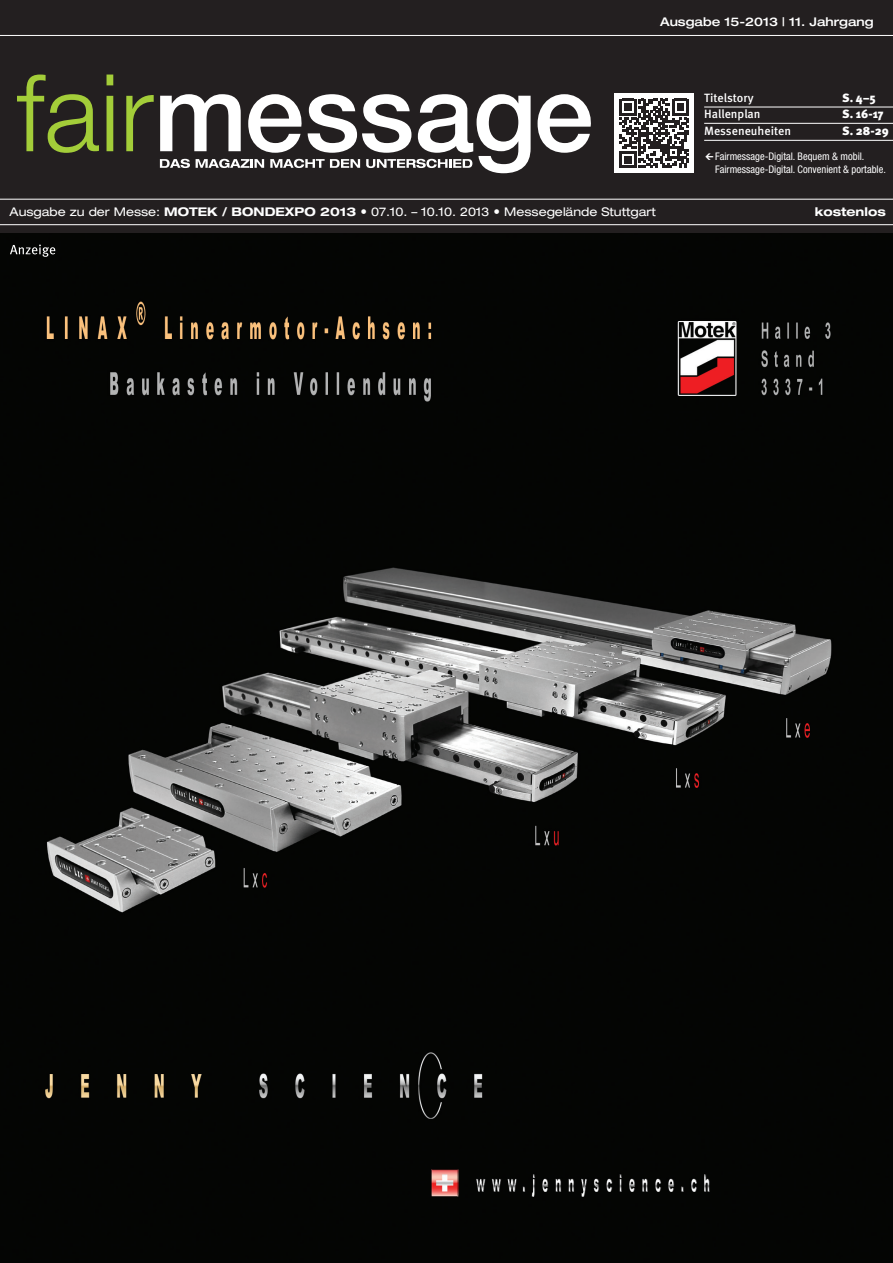
<style>
.page{position:relative;width:893px;height:1263px;background:#fff}
.page>*{position:absolute;margin:0;border:0;box-sizing:border-box;transform-origin:0 0}
.t1{font:expanded 12px "Helvetica Neue LT Std";color:#fff}
.t2{font:500 12px "Meta Pro";color:#fff}
.t3{font:500 expanded 12px "Helvetica Neue LT Std";color:#fff}
.t4{font:900 12px "Meta Pro";color:#fff}
.t5{font:700 expanded 12px "Helvetica Neue LT Std";color:#fff}
.t6{font:condensed 10.5px/13.2px "Helvetica Neue LT Std";color:#fff}
.s1{font-weight:700}
</style>
<div class="page">
<div style="left:0;top:0;width:893px;height:240px;background:#231f20"></div>
<hr style="left:0;top:35px;width:893px;height:1px;background:#fff">
<hr style="left:0;top:199px;width:893px;height:1px;background:#fff">
<hr style="left:0;top:224px;width:893px;height:1px;background:#fff">
<hr style="left:704px;top:140px;width:189px;height:1px;background:#fff">
<hr style="left:704px;top:107px;width:189px;height:1px;background:#fff">
<hr style="left:704px;top:123px;width:189px;height:1px;background:#fff">
<svg style="left:17px;top:75px;width:82px;height:78px"></svg>
<svg style="left:107px;top:75px;width:6px;height:76px"></svg>
<svg style="left:126px;top:95px;width:28px;height:56px"></svg>
<svg style="left:538px;top:94px;width:53px;height:59px"></svg>
<svg style="left:160px;top:94px;width:371px;height:79px"></svg>
<div style="left:614px;top:94px;width:80px;height:79px;background:#fff"></div>
<svg style="left:620px;top:99px;width:69px;height:69px"></svg>
<img style="left:0;top:234px;width:893px;height:1029px">
<svg style="left:10px;top:244px;width:45px;height:13px"></svg>
<p class="t3" style="left:660px;top:14px;width:215px">Ausgabe 15-2013 | 11. Jahrgang</p>
<p class="t2" style="left:704px;top:90px;width:51px">Titelstory</p>
<p class="t4" style="left:842px;top:90px;width:35px">S. 4–5</p>
<p class="t2" style="left:704px;top:107px;width:58px">Hallenplan</p>
<p class="t4" style="left:842px;top:107px;width:43px">S. 16-17</p>
<p class="t2" style="left:704px;top:123px;width:88px">Messeneuheiten</p>
<p class="t4" style="left:842px;top:123px;width:48px">S. 28-29</p>
<p class="t6" style="left:715px;top:149px;width:172px">Fairmessage-Digital. Bequem &amp; mobil.<br>Fairmessage-Digital. Convenient &amp; portable.</p>
<p class="t1" style="left:10px;top:204px;width:648px">Ausgabe zu der Messe: <span class="s1">MOTEK / BONDEXPO 2013</span> 07.10. – 10.10. 2013 Messegelände Stuttgart</p>
<p class="t5" style="left:815px;top:204px;width:73px">kostenlos</p>
</div>
